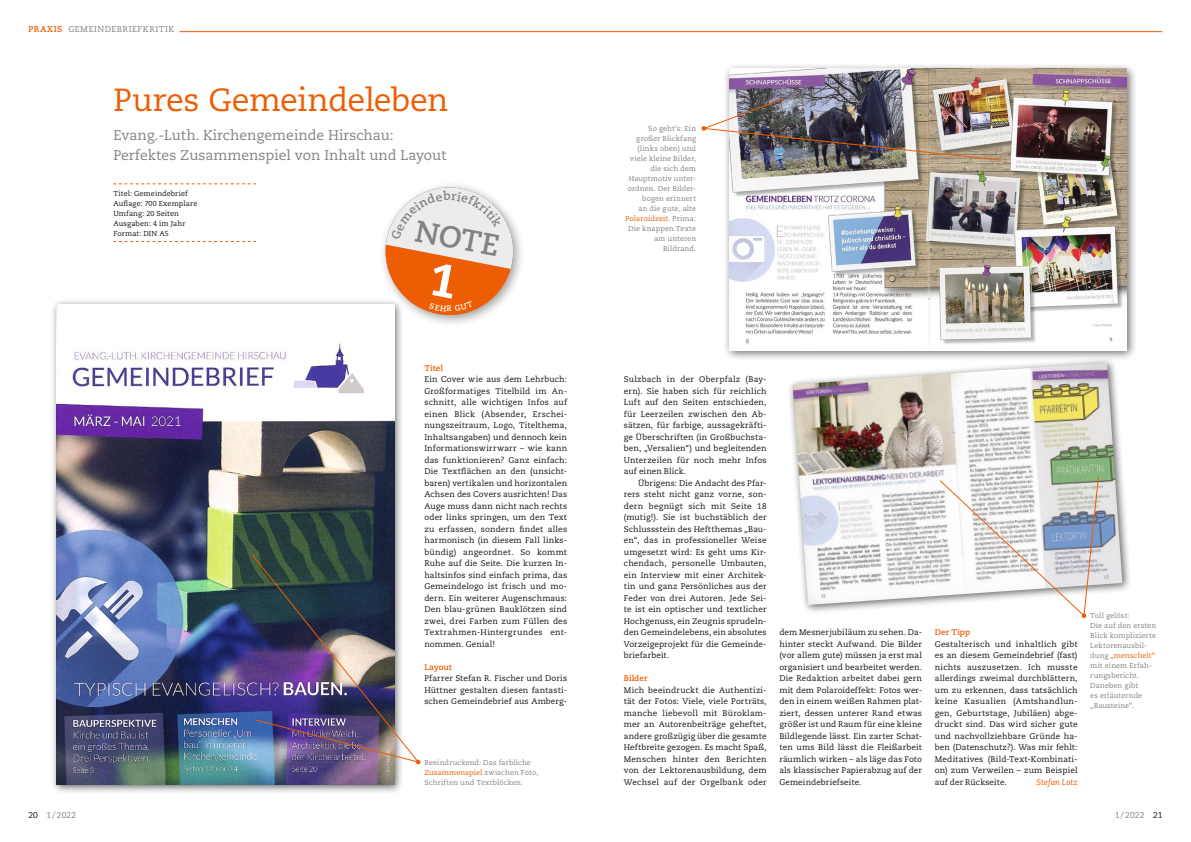
<style>
.page{position:relative;width:1191px;height:842px;background:#fff}
.page>*{position:absolute;margin:0;border:0;box-sizing:border-box;transform-origin:0 0}
.Kritik_Headline{font:32px "Caecilia LT Std";letter-spacing:-.015em;color:#ed5d03}
.Kritik_Vorspann{font:700 30.3px "Caecilia LT Std";color:#818281}
.Kritik_Vorspann-2{font:14px/20px "Caecilia LT Std";color:#818281}
.Rubrik_neu_links{font:8.5px "Caecilia LT Std";letter-spacing:.06em;color:#818281}
.Copy_ohne_Einzug_neu{font:8.2px/11.5px "Caecilia LT Std";letter-spacing:.015em;color:#141415;text-align:justify}
.Copy_mit_Einzug_neu{font:8.2px/11.5px "Caecilia LT Std";letter-spacing:.01em;color:#141415;text-align:justify}
.Zwiti_neu{font:700 8.2px "Caecilia LT Std";letter-spacing:-.005em;color:#ed5d03}
.Copy_ohne_Einzug_neu-2{font:italic 8.2px "Caecilia LT Std";letter-spacing:.005em;color:#ed5d03}
.Copy_ohne_Einzug_neu-3{font:700 8.2px "Caecilia LT Std";letter-spacing:.005em;color:#ed5d03}
.t1{font:700 8px "Caecilia LT Std";color:#fff}
.BU_neu{font:7.2px/10px "Caecilia LT Std";letter-spacing:.015em;color:#818281}
.Kritik_Details{font:7.2px/10px "Caecilia LT Std";letter-spacing:.01em;color:#141415}
.s1{font-weight:700;color:#ed5d03}
.s2{color:#ed5d03}
.s3{color:#141415}
</style>
<div class="page">
<div style="left:787px;top:357px;width:344px;height:258px;background:#141415;opacity:.65"></div>
<img style="left:792px;top:363px;width:330px;height:242px">
<div style="left:722px;top:62px;width:415px;height:299px;background:#141415;opacity:.65"></div>
<img style="left:729px;top:69px;width:397px;height:281px">
<svg style="left:938px;top:476px;width:161px;height:142px"></svg>
<hr style="left:179px;top:31px;width:983px;height:1px;background:#ed5d03">
<div style="left:51px;top:298px;width:353px;height:496px;background:#141415;opacity:.65"></div>
<img style="left:57px;top:304px;width:337px;height:480px">
<img style="left:251px;top:553px;width:169px;height:211px">
<svg style="left:113px;top:183px;width:143px;height:1px"></svg>
<svg style="left:113px;top:241px;width:143px;height:1px"></svg>
<img style="left:701px;top:98px;width:301px;height:63px">
<div style="left:379px;top:181px;width:146px;height:146px;background:#141415;opacity:.4"></div>
<svg style="left:380px;top:187px;width:139px;height:134px"></svg>
<p class="Rubrik_neu_links" style="left:28px;top:24px;width:148px"><span class="s1">PRAXIS</span> GEMEINDEBRIEFKRITIK</p>
<p class="Kritik_Headline" style="left:113px;top:81px;width:336px">Pures Gemeindeleben</p>
<p class="Kritik_Vorspann-2" style="left:113px;top:125px;width:335px">Evang.-Luth. Kirchengemeinde Hirschau:<br>Perfektes Zusammenspiel von Inhalt und Layout</p>
<p class="Kritik_Details" style="left:113px;top:188px;width:85px">Titel: Gemeindebrief<br>Auflage: 700 Exemplare<br>Umfang: 20 Seiten<br>Ausgaben: 4 im Jahr<br>Format: DIN A5</p>
<p class="Kritik_Vorspann" style="left:419px;top:213px;width:86px;rotate:11deg">NOTE</p>
<p class="t1" style="left:446px;top:304px;width:7px">R</p>
<p class="Zwiti_neu" style="left:424px;top:363px;width:20px">Titel</p>
<p class="Copy_ohne_Einzug_neu" style="left:424px;top:374px;width:144px">Ein Cover wie aus dem Lehrbuch:<br>Großformatiges Titelbild im An&shy;schnitt, alle wichtigen Infos auf einen Blick (Absender, Erschei&shy;nungszeitraum, Logo, Titelthema, Inhaltsangaben) und dennoch kein Informationswirrwarr – wie kann das funktionieren? Ganz einfach:<br>Die Textflächen an den (unsicht&shy;baren) vertikalen und horizontalen Achsen des Covers ausrichten! Das Auge muss dann nicht nach rechts oder links springen, um den Text zu erfassen, sondern findet alles harmonisch (in diesem Fall links&shy;bündig) angeordnet. So kommt Ruhe auf die Seite. Die kurzen In&shy;haltsinfos sind einfach prima, das Gemeindelogo ist frisch und mo&shy;dern. Ein weiterer Augenschmaus:<br>Den blau-grünen Bauklötzen sind zwei, drei Farben zum Füllen des Textrahmen-Hintergrundes ent&shy;nommen. Genial!</p>
<p class="Zwiti_neu" style="left:424px;top:662px;width:29px">Layout</p>
<p class="Copy_ohne_Einzug_neu" style="left:424px;top:673px;width:144px">Pfarrer Stefan R. Fischer und Doris Hüttner gestalten diesen fantasti&shy;schen Gemeindebrief aus Amberg-</p>
<p class="BU_neu" style="left:424px;top:757px;width:115px">Beeindruckend: Das farbliche<br><span class="s2">Zusammenspiel</span> zwischen Foto,<br>Schriften und Textblöcken.</p>
<p class="BU_neu" style="left:625px;top:124px;width:72px;text-align:right">So geht‘s: Ein großer Blickfang (links oben) und viele kleine Bilder, die sich dem<br>Hauptmotiv unter&shy;ordnen. Der Bilder&shy;bogen erinnert<br>an die gute, alte<br><span class="s2">Polaroidzeit</span>. Prima:<br>Die knappen Texte am unteren<br>Bildrand.</p>
<p class="Copy_ohne_Einzug_neu" style="left:624px;top:374px;width:144px">Sulzbach in der Oberpfalz (Bay&shy;ern). Sie haben sich für reichlich Luft auf den Seiten entschieden, für Leerzeilen zwischen den Ab&shy;sätzen, für farbige, aussagekräfti&shy;ge Überschriften (in Großbuchsta&shy;ben, „Versalien“) und begleitenden Unterzeilen für noch mehr Infos auf einen Blick.</p>
<p class="Copy_mit_Einzug_neu" style="left:624px;top:477px;width:144px;text-indent:14px">Übrigens: Die Andacht des Pfar&shy;rers steht nicht ganz vorne, son&shy;dern begnügt sich mit Seite 18 (mutig!). Sie ist buchstäblich der Schlussstein des Heftthemas „Bau&shy;en“, das in professioneller Weise umgesetzt wird: Es geht ums Kir&shy;chendach, personelle Umbauten, ein Interview mit einer Architek&shy;tin und ganz Persönliches aus der Feder von drei Autoren. Jede Sei&shy;te ist ein optischer und textlicher Hochgenuss, ein Zeugnis sprudeln&shy;den Gemeindelebens, ein absolutes Vorzeigeprojekt für die Gemeinde&shy;briefarbeit.</p>
<p class="Zwiti_neu" style="left:624px;top:673px;width:25px">Bilder</p>
<p class="Copy_ohne_Einzug_neu" style="left:624px;top:684px;width:144px">Mich beeindruckt die Authentizi&shy;tät der Fotos: Viele, viele Porträts, manche liebevoll mit Büroklam&shy;mer an Autorenbeiträge geheftet, andere großzügig über die gesamte Heftbreite gezogen. Es macht Spaß, Menschen hinter den Berichten von der Lektorenausbildung, dem Wechsel auf der Orgelbank oder</p>
<p class="Copy_ohne_Einzug_neu" style="left:779px;top:627px;width:144px">dem Mesnerjubiläum zu sehen. Da&shy;hinter steckt Aufwand. Die Bilder (vor allem gute) müssen ja erst mal organisiert und bearbeitet werden.<br>Die Redaktion arbeitet dabei gern mit dem Polaroideffekt: Fotos wer&shy;den in einem weißen Rahmen plat&shy;ziert, dessen unterer Rand etwas größer ist und Raum für eine kleine Bildlegende lässt. Ein zarter Schat&shy;ten ums Bild lässt die Fleißarbeit räumlich wirken – als läge das Foto als klassischer Papierabzug auf der Gemeindebriefseite.</p>
<p class="Copy_ohne_Einzug_neu-3" style="left:934px;top:627px;width:37px">Der Tipp</p>
<p class="Copy_ohne_Einzug_neu" style="left:934px;top:638px;width:144px">Gestalterisch und inhaltlich gibt es an diesem Gemeindebrief (fast) nichts auszusetzen. Ich musste allerdings zweimal durchblättern, um zu erkennen, dass tatsächlich keine Kasualien (Amtshandlun&shy;gen, Geburtstage, Jubiläen) abge&shy;druckt sind. Das wird sicher gute und nachvollziehbare Gründe ha&shy;ben (Datenschutz?). Was mir fehlt:<br>Meditatives (Bild-Text-Kombinati&shy;on) zum Verweilen – zum Beispiel auf der Rückseite.</p>
<p class="Copy_ohne_Einzug_neu-2" style="left:1036px;top:777px;width:42px">Stefan Lotz</p>
<p class="BU_neu" style="left:1090px;top:611px;width:67px">Toll gelöst:<br>Die auf den ersten<br>Blick komplizierte<br>Lektorenausbil&shy;dung <span class="s2">„menschelt“ </span>mit einem Erfah&shy;rungsbericht.<br>Daneben gibt<br>es erläuternde „Bausteine“.</p>
<p class="Rubrik_neu_links" style="left:28px;top:810px;width:49px"><span class="s3">20</span> 1 / 2022</p>
<p class="Rubrik_neu_links" style="left:1115px;top:810px;width:49px">1 / 2022 <span class="s3">21</span></p>
</div>
